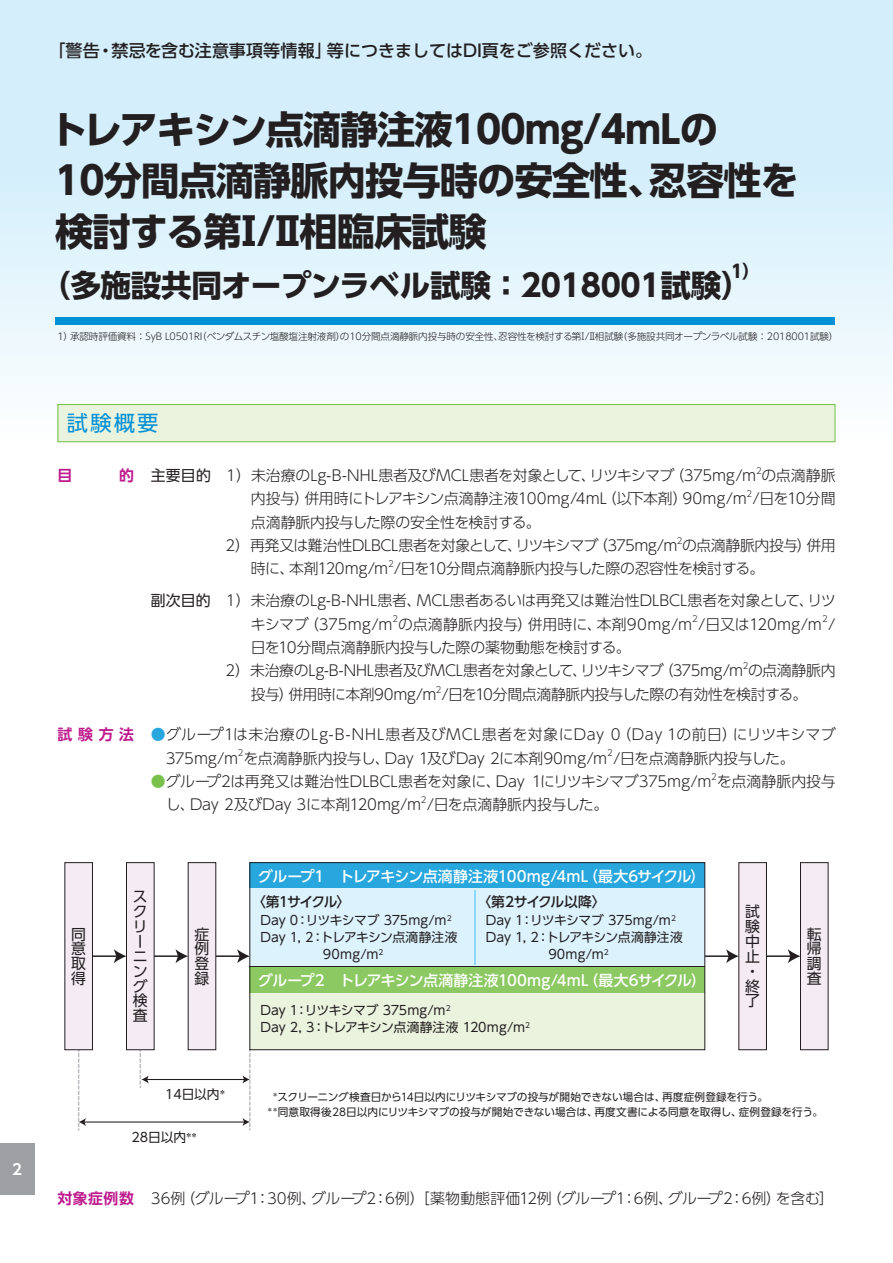
<style>
.page{position:relative;width:893px;height:1263px;background:#fff}
.page>*{position:absolute;margin:0;border:0;box-sizing:border-box;transform-origin:0 0}
.t1{font:700 38.25px/51px "UD Shin Go Pro";letter-spacing:-.025em;color:#231f20}
.t2{font:700 30.6px "UD Shin Go Pro";letter-spacing:-.01em;color:#231f20}
.t3{font:21.3px "UD Shin Go Pro";color:#0090d6}
.t4{font:700 17.85px "UD Shin Go Pro";color:#231f20}
.t5{font:500 16.95px "UD Shin Go Pro";color:#231f20}
.t6{font:300 14.85px/23.4px "UD Shin Go Pro";letter-spacing:-.015em;color:#231f20}
.t7{font:300 14.85px/23.4px "UD Shin Go Pro";letter-spacing:.005em;color:#231f20}
.t8{font:500 14.85px "UD Shin Go Pro";letter-spacing:-.03em;color:#fff}
.t9{font:14.85px/14.9px "UD Shin Go Pro";color:#231f20;text-align:justify}
.t10{font:700 14.85px "UD Shin Go Pro De";letter-spacing:.045em;color:#be1a8d}
.t11{font:700 14.85px "UD Shin Go Pro De";color:#fff}
.t12{font:500 13.8px "UD Shin Go Pro";letter-spacing:-.03em;color:#231f20}
.t13{font:500 13.8px "UD Shin Go Pro";letter-spacing:-.085em;color:#231f20}
.t14{font:12.75px/17px "UD Shin Go Pro";letter-spacing:-.015em;color:#231f20}
.t15{font:10.65px/14.9px "UD Shin Go Pro";letter-spacing:-.005em;color:#231f20}
.t16{font:300 9.6px "UD Shin Go Pro";letter-spacing:-.015em;color:#231f20}
.t17{font:300 8.7px "UD Shin Go Pro";color:#231f20}
.s1{font-weight:400}
.s2{color:#28a7df}
.s3{color:#78c14b}
</style>
<div class="page">
<div style="left:0;top:0;width:893px;height:442px;background:linear-gradient(to bottom,#caecfa,#f5fbfd)"></div>
<div style="left:58px;top:404px;width:777px;height:38px;background:#eaf3de"></div>
<div style="left:57px;top:404px;width:779px;height:38px;border:1px solid #78c14b"></div>
<div style="left:0;top:1144px;width:34px;height:51px;background:#9d9fa2"></div>
<hr style="left:92px;top:955px;width:26px;height:2px;background:#231f20">
<svg style="left:114px;top:949px;width:12px;height:14px"></svg>
<hr style="left:154px;top:955px;width:25px;height:2px;background:#231f20">
<svg style="left:175px;top:949px;width:13px;height:14px"></svg>
<hr style="left:216px;top:955px;width:25px;height:2px;background:#231f20">
<svg style="left:237px;top:949px;width:13px;height:14px"></svg>
<div style="left:739px;top:863px;width:27px;height:187px;background:#f4ebf3"></div>
<div style="left:739px;top:862px;width:28px;height:188px;border:1px solid #231f20"></div>
<div style="left:800px;top:863px;width:28px;height:187px;background:#f4ebf3"></div>
<div style="left:800px;top:862px;width:28px;height:188px;border:1px solid #231f20"></div>
<hr style="left:766px;top:955px;width:25px;height:2px;background:#231f20">
<svg style="left:788px;top:949px;width:12px;height:14px"></svg>
<hr style="left:705px;top:955px;width:25px;height:2px;background:#231f20">
<svg style="left:726px;top:949px;width:13px;height:14px"></svg>
<hr style="left:147px;top:1079px;width:98px;height:1px;background:#231f20">
<hr style="left:84px;top:1121px;width:161px;height:1px;background:#231f20">
<svg style="left:140px;top:1050px;width:9px;height:38px"></svg>
<svg style="left:243px;top:1050px;width:8px;height:80px"></svg>
<svg style="left:78px;top:1050px;width:8px;height:80px"></svg>
<div style="left:65px;top:863px;width:27px;height:187px;background:#f4ebf3"></div>
<div style="left:65px;top:862px;width:28px;height:188px;border:1px solid #231f20"></div>
<div style="left:126px;top:863px;width:28px;height:187px;background:#f4ebf3"></div>
<div style="left:126px;top:862px;width:28px;height:188px;border:1px solid #231f20"></div>
<div style="left:188px;top:863px;width:28px;height:187px;background:#f4ebf3"></div>
<div style="left:250px;top:967px;width:455px;height:83px;background:#eaf3de"></div>
<div style="left:250px;top:863px;width:455px;height:104px;background:#dcf2fc"></div>
<div style="left:250px;top:863px;width:455px;height:25px;background:#28a7df"></div>
<div style="left:250px;top:967px;width:455px;height:25px;background:#8cc963"></div>
<div style="left:250px;top:862px;width:455px;height:188px;border:1px solid #231f20"></div>
<hr style="left:250px;top:966px;width:455px;height:1px;background:#231f20">
<hr style="left:475px;top:890px;width:1px;height:74px;background:#8fd8f7">
<div style="left:55px;top:317px;width:779px;height:7px;background:#0091d6"></div>
<p class="t11" style="left:12px;top:1157px;width:11px">2</p>
<p class="t5" style="left:49px;top:37px;width:605px">「警告・禁忌を含む注意事項等情報」等につきましてはDI頁をご参照ください。</p>
<h1 class="t1" style="left:50px;top:103px;width:750px">トレアキシン点滴静注液100mg/4mLの<br>10分間点滴静脈内投与時の安全性、忍容性を検討する第Ⅰ/Ⅱ相臨床試験</h1>
<h2 class="t2" style="left:40px;top:261px;width:713px">（多施設共同オープンラベル試験：2018001試験）</h2>
<p class="t4" style="left:731px;top:257px;width:30px">1）</p>
<p class="t16" style="left:57px;top:329px;width:783px">1）承認時評価資料：SyB L0501RI（ベンダムスチン塩酸塩注射液剤）の10分間点滴静脈内投与時の安全性、忍容性を検討する第Ⅰ/Ⅱ相試験（多施設共同オープンラベル試験：2018001試験）</p>
<h3 class="t3" style="left:67px;top:406px;width:93px">試験概要</h3>
<p class="t10" style="left:57px;top:463px;width:16px">目</p>
<p class="t10" style="left:119px;top:463px;width:16px">的</p>
<p class="t10" style="left:57px;top:722px;width:78px">試験方法</p>
<p class="t17" style="left:756px;top:463px;width:7px">2</p>
<p class="t6" style="left:251px;top:486px;width:586px">内投与）併用時にトレアキシン点滴静注液100mg/4mL（以下本剤）90mg/m /日を10分間</p>
<p class="t6" style="left:151px;top:463px;width:686px"><span class="s1">主要目的</span>　1）未治療のLg-B-NHL患者及びMCL患者を対象として、リツキシマブ（375mg/m の点滴静脈</p>
<p class="t17" style="left:747px;top:487px;width:7px">2</p>
<p class="t6" style="left:225px;top:510px;width:612px;text-indent:26px">点滴静脈内投与した際の安全性を検討する。<br>2）再発又は難治性DLBCL患者を対象として、リツキシマブ（375mg/m の点滴静脈内投与）併用</p>
<p class="t17" style="left:677px;top:533px;width:7px">2</p>
<p class="t6" style="left:251px;top:556px;width:515px">時に、本剤120mg/m /日を10分間点滴静脈内投与した際の忍容性を検討する。</p>
<p class="t17" style="left:388px;top:557px;width:7px">2</p>
<p class="t6" style="left:151px;top:588px;width:686px;text-align:right"><span class="s1">副次目的</span>　1）未治療のLg-B-NHL患者、MCL患者あるいは再発又は難治性DLBCL患者を対象として、リツキシマブ（375mg/m の点滴静脈内投与）併用時に、本剤90mg/m /日又は120mg/m /</p>
<p class="t17" style="left:392px;top:612px;width:7px">2</p>
<p class="t17" style="left:692px;top:612px;width:7px">2</p>
<p class="t17" style="left:822px;top:612px;width:7px">2</p>
<p class="t6" style="left:225px;top:635px;width:612px;text-indent:26px">日を10分間点滴静脈内投与した際の薬物動態を検討する。<br>2）未治療のLg-B-NHL患者及びMCL患者を対象として、リツキシマブ（375mg/m の点滴静脈内</p>
<p class="t17" style="left:743px;top:659px;width:7px">2</p>
<p class="t6" style="left:251px;top:682px;width:558px">投与）併用時に本剤90mg/m /日を10分間点滴静脈内投与した際の有効性を検討する。</p>
<p class="t17" style="left:436px;top:682px;width:7px">2</p>
<p class="t7" style="left:166px;top:722px;width:671px;text-indent:-15px"><span class="s2">●</span>グループ1は未治療のLg-B-NHL患者及びMCL患者を対象にDay 0（Day 1の前日）にリツキシマブ<br>375mg/m を点滴静脈内投与し、Day 1及びDay 2に本剤90mg/m /日を点滴静脈内投与した。</p>
<p class="t17" style="left:238px;top:746px;width:7px">2</p>
<p class="t17" style="left:607px;top:746px;width:7px">2</p>
<p class="t6" style="left:151px;top:769px;width:686px"><span class="s3">●</span>グループ2は再発又は難治性DLBCL患者を対象に、Day 1にリツキシマブ375mg/m を点滴静脈内投与</p>
<p class="t17" style="left:711px;top:769px;width:7px">2</p>
<p class="t17" style="left:421px;top:793px;width:7px">2</p>
<p class="t6" style="left:166px;top:792px;width:444px">し、Day 2及びDay 3に本剤120mg/m /日を点滴静脈内投与した。</p>
<p class="t8" style="left:258px;top:864px;width:449px">グループ1　トレアキシン点滴静注液100mg/4mL（最大6サイクル）</p>
<p class="t9" style="left:71px;top:926px;width:16px">同意取得</p>
<p class="t9" style="left:133px;top:889px;width:17px;text-align:left">スクリーニング検査</p>
<p class="t9" style="left:195px;top:926px;width:16px">症例登録</p>
<p class="t14" style="left:165px;top:1085px;width:63px">14日以内<sup>＊</sup></p>
<p class="t14" style="left:132px;top:1128px;width:68px">28日以内<sup>＊＊</sup></p>
<p class="t13" style="left:252px;top:891px;width:100px">〈第1サイクル〉</p>
<p class="t14" style="left:260px;top:912px;width:198px">Day 0：リツキシマブ 375mg/m<sup>2<br></sup>Day 1, 2：トレアキシン点滴静注液　　　　 90mg/m<sup>2</sup></p>
<p class="t12" style="left:477px;top:891px;width:130px">〈第2サイクル以降〉</p>
<p class="t14" style="left:486px;top:912px;width:198px">Day 1：リツキシマブ 375mg/m<sup>2<br></sup>Day 1, 2：トレアキシン点滴静注液　　　　 90mg/m<sup>2</sup></p>
<p class="t8" style="left:258px;top:968px;width:449px">グループ2　トレアキシン点滴静注液100mg/4mL（最大6サイクル）</p>
<p class="t14" style="left:260px;top:1002px;width:271px">Day 1：リツキシマブ 375mg/m<sup>2<br></sup>Day 2, 3：トレアキシン点滴静注液 120mg/m<sup>2</sup></p>
<p class="t9" style="left:745px;top:904px;width:16px;text-align:left">試験中止・終了</p>
<p class="t9" style="left:807px;top:926px;width:16px">転帰調査</p>
<p class="t15" style="left:267px;top:1089px;width:558px;text-indent:5px"><sup>＊</sup>スクリーニング検査日から14日以内にリツキシマブの投与が開始できない場合は、再度症例登録を行う。<br><sup>＊＊</sup>同意取得後28日以内にリツキシマブの投与が開始できない場合は、再度文書による同意を取得し、症例登録を行う。</p>
<p class="t10" style="left:57px;top:1186px;width:78px">対象症例数</p>
<p class="t6" style="left:151px;top:1186px;width:684px">36例（グループ1：30例、グループ2：6例）［薬物動態評価12例（グループ1：6例、グループ2：6例）を含む］</p>
</div>
